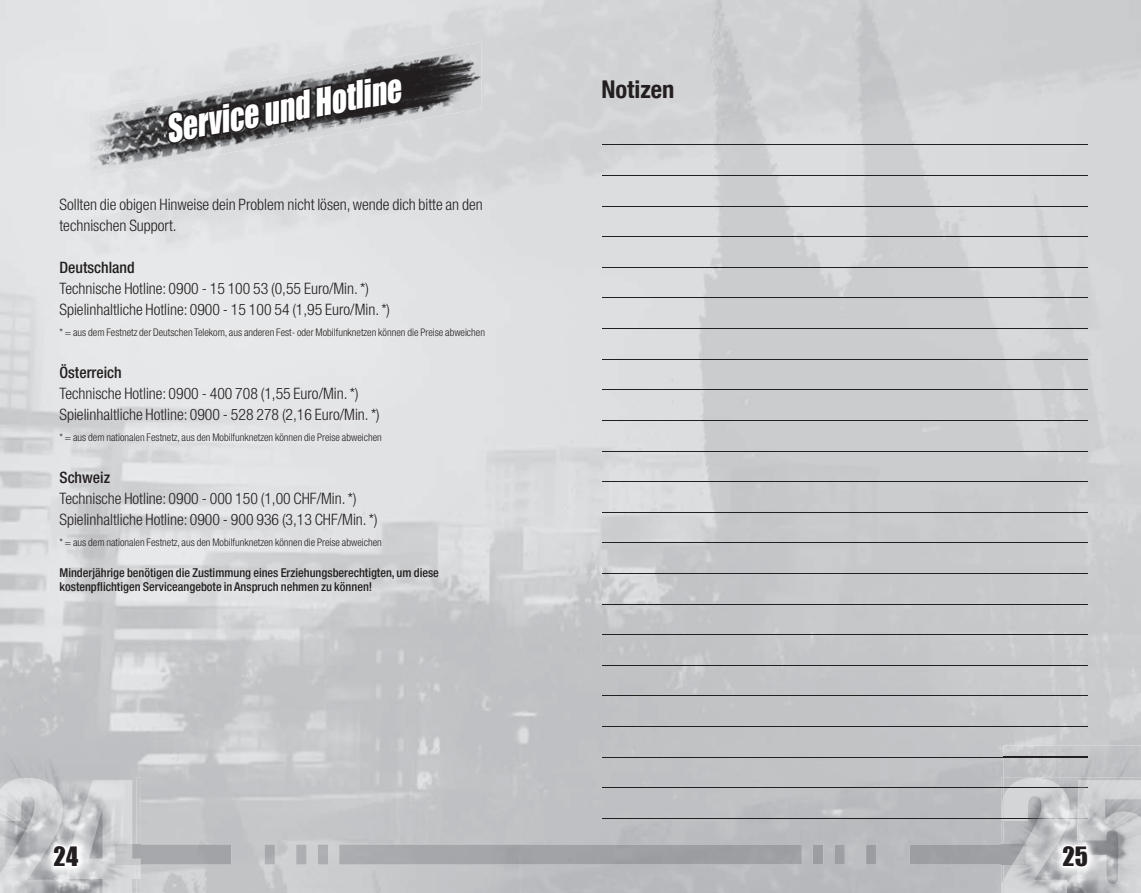
<style>
.page{position:relative;width:1141px;height:893px;background:#fff}
.page>*{position:absolute;margin:0;border:0;box-sizing:border-box;transform-origin:0 0}
.t1{font:italic 35px "Impact";color:#fff;scale:.85 1}
.t2{font:700 condensed 24.5px "Helvetica Neue";color:#231f20}
.t3{font:24.5px "Impact";color:#231f20}
.t4{font:300 condensed 15.75px/21px "Helvetica Neue LT";color:#231f20}
.t5{font:500 condensed 15.75px "Helvetica Neue LT";color:#231f20}
.t6{font:500 condensed 12.25px/14.7px "Helvetica Neue LT";color:#231f20}
.t7{font:300 condensed 10.5px "Helvetica Neue LT";color:#231f20}
</style>
<div class="page">
<img style="left:0;top:0;width:1141px;height:893px">
<hr style="left:602px;top:145px;width:485px;height:1px;background:#231f20">
<hr style="left:602px;top:328px;width:485px;height:1px;background:#231f20">
<hr style="left:602px;top:512px;width:485px;height:1px;background:#231f20">
<hr style="left:602px;top:236px;width:485px;height:1px;background:#231f20">
<hr style="left:602px;top:420px;width:485px;height:1px;background:#231f20">
<hr style="left:602px;top:604px;width:485px;height:1px;background:#231f20">
<hr style="left:602px;top:696px;width:485px;height:1px;background:#231f20">
<hr style="left:602px;top:175px;width:485px;height:1px;background:#231f20">
<hr style="left:602px;top:359px;width:485px;height:1px;background:#231f20">
<hr style="left:602px;top:543px;width:485px;height:1px;background:#231f20">
<hr style="left:602px;top:267px;width:485px;height:1px;background:#231f20">
<hr style="left:602px;top:451px;width:485px;height:1px;background:#231f20">
<hr style="left:602px;top:634px;width:485px;height:1px;background:#231f20">
<hr style="left:602px;top:726px;width:485px;height:1px;background:#231f20">
<hr style="left:602px;top:787px;width:485px;height:1px;background:#231f20">
<hr style="left:602px;top:206px;width:485px;height:1px;background:#231f20">
<hr style="left:602px;top:390px;width:485px;height:1px;background:#231f20">
<hr style="left:602px;top:573px;width:485px;height:1px;background:#231f20">
<hr style="left:602px;top:298px;width:485px;height:1px;background:#231f20">
<hr style="left:602px;top:481px;width:485px;height:1px;background:#231f20">
<hr style="left:602px;top:665px;width:485px;height:1px;background:#231f20">
<hr style="left:602px;top:757px;width:485px;height:1px;background:#231f20">
<hr style="left:602px;top:818px;width:485px;height:1px;background:#231f20">
<img style="left:89px;top:42px;width:393px;height:135px">
<svg style="left:165px;top:73px;width:240px;height:91px;background:#848385"></svg>
<img style="left:141px;top:844px;width:860px;height:21px">
<div style="left:0;top:746px;width:137px;height:32px;background:#bebfc2"></div>
<img style="left:1004px;top:746px;width:137px;height:32px">
<img style="left:1004px;top:757px;width:83px;height:1px">
<img style="left:0;top:778px;width:141px;height:115px">
<img style="left:116px;top:844px;width:25px;height:21px">
<img style="left:1001px;top:778px;width:140px;height:115px">
<img style="left:1001px;top:844px;width:24px;height:21px">
<img style="left:1004px;top:787px;width:83px;height:1px">
<img style="left:1004px;top:818px;width:83px;height:1px">
<img style="left:44px;top:837px;width:44px;height:39px">
<svg style="left:51px;top:830px;width:30px;height:39px"></svg>
<img style="left:1053px;top:837px;width:44px;height:39px">
<svg style="left:1060px;top:843px;width:30px;height:50px"></svg>
<h1 class="t1" style="left:161px;top:102px;width:281px;rotate:-10deg">Service und Hotline</h1>
<p class="t4" style="left:60px;top:194px;width:425px">Sollten die obigen Hinweise dein Problem nicht lösen, wende dich bitte an den technischen Support.</p>
<p class="t5" style="left:60px;top:258px;width:77px">Deutschland</p>
<p class="t4" style="left:60px;top:278px;width:332px">Technische Hotline: 0900 - 15 100 53 (0,55 Euro/Min. *)<br>Spielinhaltliche Hotline: 0900 - 15 100 54 (1,95 Euro/Min. *)</p>
<p class="t7" style="left:60px;top:326px;width:427px">* = aus dem Festnetz der Deutschen Telekom, aus anderen Fest- oder Mobilfunknetzen können die Preise abweichen</p>
<p class="t5" style="left:60px;top:363px;width:64px">Österreich</p>
<p class="t4" style="left:60px;top:383px;width:322px">Technische Hotline: 0900 - 400 708 (1,55 Euro/Min. *)<br>Spielinhaltliche Hotline: 0900 - 528 278 (2,16 Euro/Min. *)</p>
<p class="t7" style="left:60px;top:431px;width:324px">* = aus dem nationalen Festnetz, aus den Mobilfunknetzen können die Preise abweichen</p>
<p class="t5" style="left:60px;top:468px;width:52px">Schweiz</p>
<p class="t4" style="left:60px;top:488px;width:320px">Technische Hotline: 0900 - 000 150 (1,00 CHF/Min. *)<br>Spielinhaltliche Hotline: 0900 - 900 936 (3,13 CHF/Min. *)</p>
<p class="t7" style="left:60px;top:536px;width:324px">* = aus dem nationalen Festnetz, aus den Mobilfunknetzen können die Preise abweichen</p>
<p class="t6" style="left:60px;top:565px;width:381px">Minderjährige benötigen die Zustimmung eines Erziehungsberechtigten, um diese kostenpflichtigen Serviceangebote in Anspruch nehmen zu können!</p>
<h2 class="t2" style="left:601px;top:74px;width:74px">Notizen</h2>
<h2 class="t3" style="left:54px;top:837px;width:26px">24</h2>
<h2 class="t3" style="left:1062px;top:837px;width:27px">25</h2>
</div>
